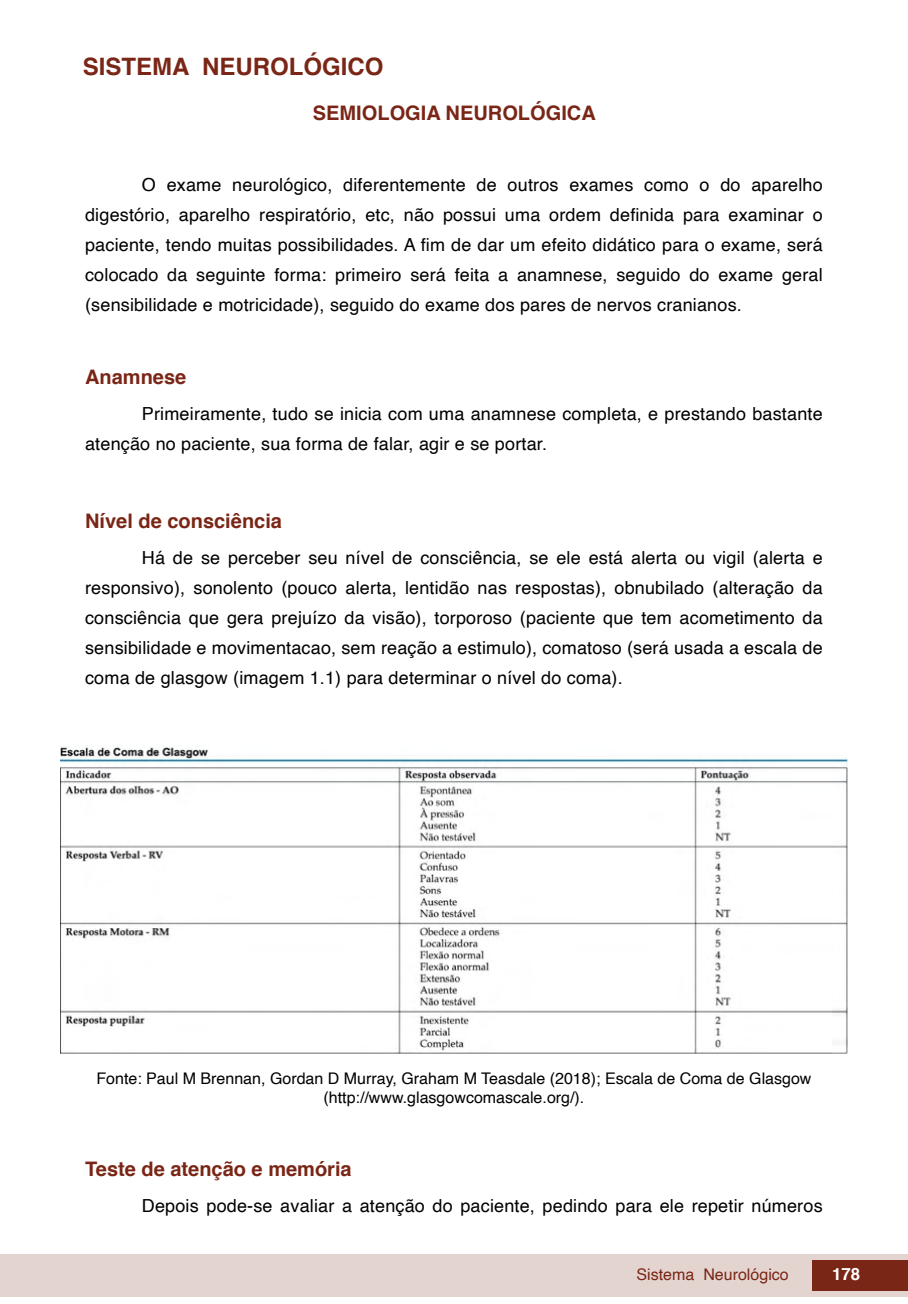
<style>
.page{position:relative;width:908px;height:1304px;background:#fff}
.page>*{position:absolute;margin:0;border:0;box-sizing:border-box;transform-origin:0 0}
.cap_sem_cap{font:700 24px "Helvetica";color:#7a2616}
.Subtitulo{font:700 20px "Helvetica";color:#7a2616}
.TITULOS{font:700 20px "Helvetica";color:#7a2616}
.txt{font:18px/30px "Helvetica";letter-spacing:.01em;color:#000;text-align:justify}
.t1{font:700 16.8px "Helvetica";color:#fff}
.imagens_graf_tab{font:16px/19.2px "Helvetica";color:#000;text-align:center}
.t2{font:16px "Helvetica";color:#7a2616}
</style>
<div class="page">
<div style="left:0;top:1254px;width:906px;height:43px;background:#e4d4d0"></div>
<div style="left:812px;top:1261px;width:95px;height:30px;background:#7a2616"></div>
<img style="left:61px;top:747px;width:786px;height:306px">
<p class="cap_sem_cap" style="left:83px;top:47px;width:32px">Sistema</p>
<p class="cap_sem_cap" style="left:202px;top:47px;width:35px">Neurológico</p>
<p class="TITULOS" style="left:313px;top:97px;width:284px">SEMIOLOGIA NEUROLÓGICA</p>
<p class="txt" style="left:85px;top:171px;width:738px;text-indent:57px">O exame neurológico, diferentemente de outros exames como o do aparelho digestório, aparelho respiratório, etc, não possui uma ordem definida para examinar o paciente, tendo muitas possibilidades. A fim de dar um efeito didático para o exame, será colocado da seguinte forma: primeiro será feita a anamnese, seguido do exame geral (sensibilidade e motricidade), seguido do exame dos pares de nervos cranianos.</p>
<p class="Subtitulo" style="left:85px;top:361px;width:103px">Anamnese</p>
<p class="txt" style="left:85px;top:399px;width:738px;text-indent:57px">Primeiramente, tudo se inicia com uma anamnese completa, e prestando bastante atenção no paciente, sua forma de falar, agir e se portar.</p>
<p class="Subtitulo" style="left:85px;top:505px;width:198px">Nível de consciência</p>
<p class="txt" style="left:85px;top:543px;width:738px;text-indent:57px">Há de se perceber seu nível de consciência, se ele está alerta ou vigil (alerta e responsivo), sonolento (pouco alerta, lentidão nas respostas), obnubilado (alteração da consciência que gera prejuízo da visão), torporoso (paciente que tem acometimento da sensibilidade e movimentacao, sem reação a estimulo), comatoso (será usada a escala de coma de glasgow (imagem 1.1) para determinar o nível do coma).</p>
<p class="imagens_graf_tab" style="left:96px;top:1069px;width:716px">Fonte: Paul M Brennan, Gordan D Murray, Graham M Teasdale (2018); Escala de Coma de Glasgow (http://www.glasgowcomascale.org/).</p>
<p class="Subtitulo" style="left:85px;top:1153px;width:268px">Teste de atenção e memória</p>
<p class="txt" style="left:142px;top:1191px;width:682px">Depois pode-se avaliar a atenção do paciente, pedindo para ele repetir números</p>
<p class="t2" style="left:636px;top:1262px;width:154px">Sistema Neurológico</p>
<p class="t1" style="left:831px;top:1261px;width:30px">178</p>
</div>
